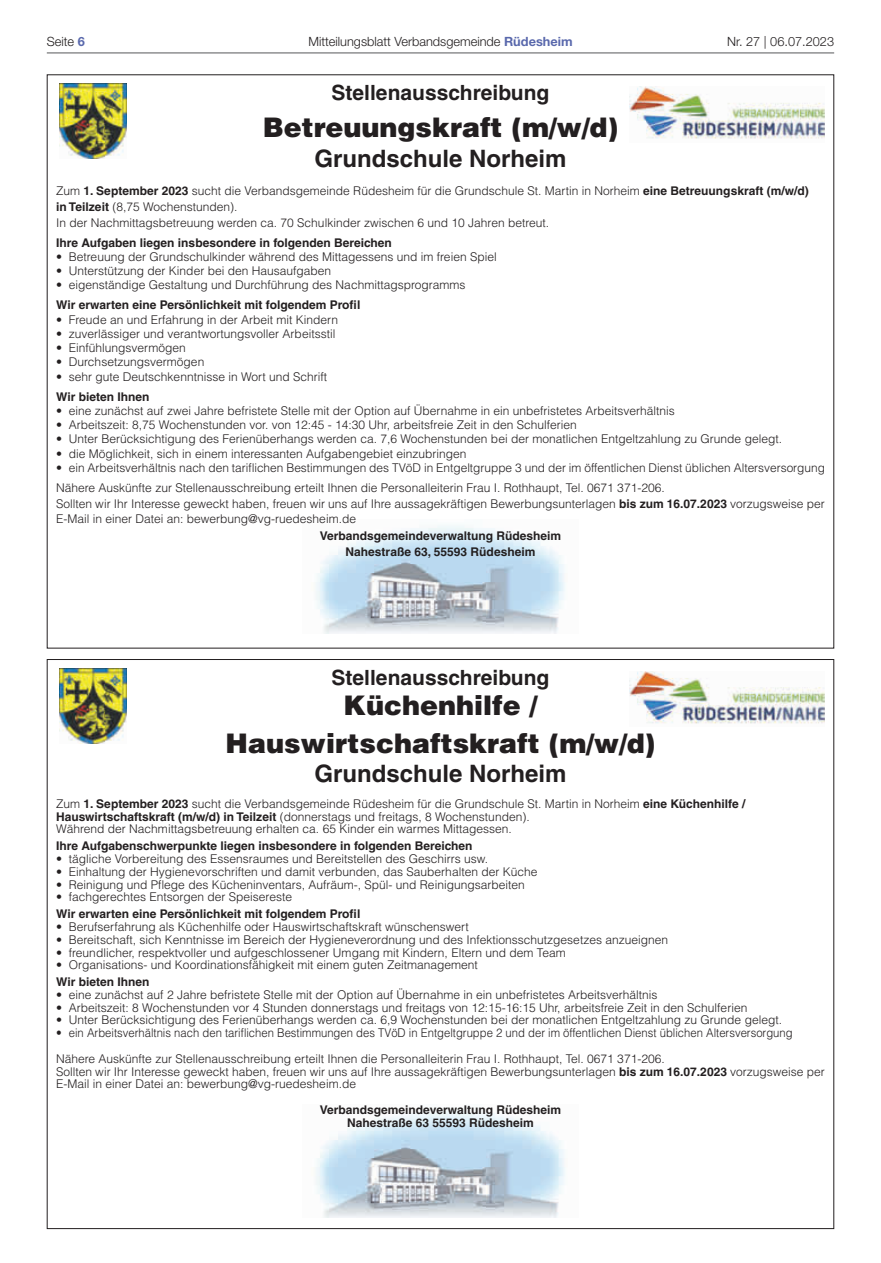
<style>
.page{position:relative;width:881px;height:1263px;background:#fff}
.page>*{position:absolute;margin:0;border:0;box-sizing:border-box;transform-origin:0 0}
.t1{font:900 27px/38.2px "Helvetica LT";color:#231f20;text-align:center}
.t2{font:700 24px "Helvetica LT";color:#231f20}
.t3{font:700 21px "Helvetica LT";color:#231f20}
.t4{font:300 12.75px "Helvetica Neue LT";color:#231f20}
.t5{font:300 12px/15.8px "Helvetica LT";color:#231f20}
.t6{font:700 12px/15.8px "Helvetica LT";color:#231f20;text-align:center}
.t7{font:300 12px/25.5px "Helvetica LT";color:#231f20;scale:.94 1}
.s1{font-weight:700;color:#5968ac}
.s2{font-weight:700}
</style>
<div class="page">
<hr style="left:47px;top:53px;width:786px;height:1px;background:#57585a">
<img style="left:316px;top:525px;width:249px;height:108px">
<img style="left:60px;top:84px;width:66px;height:75px">
<img style="left:629px;top:87px;width:195px;height:52px">
<img style="left:316px;top:1110px;width:249px;height:108px">
<img style="left:60px;top:668px;width:66px;height:75px">
<img style="left:629px;top:671px;width:195px;height:53px">
<p class="t4" style="left:47px;top:34px;width:40px">Seite <span class="s1">6</span></p>
<p class="t4" style="left:308px;top:34px;width:265px">Mitteilungsblatt Verbandsgemeinde <span class="s1">Rüdesheim</span></p>
<p class="t4" style="left:727px;top:34px;width:108px">Nr. 27 | 06.07.2023</p>
<h3 class="t3" style="left:331px;top:80px;width:219px">Stellenausschreibung</h3>
<h1 class="t1" style="left:263px;top:108px;width:357px">Betreuungskraft (m/w/d)</h1>
<h2 class="t2" style="left:314px;top:144px;width:253px">Grundschule Norheim</h2>
<p class="t5" style="left:56px;top:183px;width:753px">Zum <span class="s2">1. September 2023</span> sucht die Verbandsgemeinde Rüdesheim für die Grundschule St. Martin in Norheim <span class="s2">eine Betreuungskraft (m/w/d) in Teilzeit</span> (8,75 Wochenstunden).<br>In der Nachmittagsbetreuung werden ca. 70 Schulkinder zwischen 6 und 10 Jahren betreut.</p>
<p class="t6" style="left:56px;top:234px;width:337px">Ihre Aufgaben liegen insbesondere in folgenden Bereichen</p>
<p class="t5" style="left:56px;top:249px;width:442px">• Betreuung der Grundschulkinder während des Mittagessens und im freien Spiel</p>
<p class="t5" style="left:56px;top:263px;width:276px">• Unterstützung der Kinder bei den Hausaufgaben</p>
<p class="t5" style="left:56px;top:277px;width:411px">• eigenständige Gestaltung und Durchführung des Nachmittagsprogramms</p>
<p class="t6" style="left:56px;top:297px;width:305px">Wir erwarten eine Persönlichkeit mit folgendem Profil</p>
<p class="t5" style="left:56px;top:311px;width:283px">• Freude an und Erfahrung in der Arbeit mit Kindern</p>
<p class="t5" style="left:56px;top:326px;width:281px">• zuverlässiger und verantwortungsvoller Arbeitsstil</p>
<p class="t5" style="left:56px;top:340px;width:131px">• Einfühlungsvermögen</p>
<p class="t5" style="left:56px;top:354px;width:150px">• Durchsetzungsvermögen</p>
<p class="t5" style="left:56px;top:368px;width:272px">• sehr gute Deutschkenntnisse in Wort und Schrift</p>
<p class="t6" style="left:56px;top:388px;width:95px">Wir bieten Ihnen</p>
<p class="t5" style="left:56px;top:403px;width:620px">• eine zunächst auf zwei Jahre befristete Stelle mit der Option auf Übernahme in ein unbefristetes Arbeitsverhältnis</p>
<p class="t5" style="left:56px;top:417px;width:522px">• Arbeitszeit: 8,75 Wochenstunden vor. von 12:45 - 14:30 Uhr, arbeitsfreie Zeit in den Schulferien</p>
<p class="t5" style="left:56px;top:431px;width:727px">• Unter Berücksichtigung des Ferienüberhangs werden ca. 7,6 Wochenstunden bei der monatlichen Entgeltzahlung zu Grunde gelegt.</p>
<p class="t5" style="left:56px;top:445px;width:412px">• die Möglichkeit, sich in einem interessanten Aufgabengebiet einzubringen</p>
<p class="t5" style="left:56px;top:458px;width:770px;line-height:20px">• ein Arbeitsverhältnis nach den tariflichen Bestimmungen des TVöD in Entgeltgruppe 3 und der im öffentlichen Dienst üblichen Altersversorgung<br>Nähere Auskünfte zur Stellenausschreibung erteilt Ihnen die Personalleiterin Frau I. Rothhaupt, Tel. 0671 371-206.</p>
<p class="t5" style="left:56px;top:495px;width:770px">Sollten wir Ihr Interesse geweckt haben, freuen wir uns auf Ihre aussagekräftigen Bewerbungsunterlagen <span class="s2">bis zum 16.07.2023</span> vorzugsweise per<br>E-Mail in einer Datei an: bewerbung@vg-ruedesheim.de</p>
<p class="t6" style="left:319px;top:528px;width:243px">Verbandsgemeindeverwaltung Rüdesheim<br>Nahestraße 63, 55593 Rüdesheim</p>
<h3 class="t3" style="left:331px;top:664px;width:219px">Stellenausschreibung</h3>
<h1 class="t1" style="left:225px;top:685px;width:431px">Küchenhilfe /<br>Hauswirtschaftskraft (m/w/d)</h1>
<h2 class="t2" style="left:314px;top:759px;width:253px">Grundschule Norheim</h2>
<p class="t5" style="left:56px;top:797px;width:690px;line-height:12.8px">Zum <span class="s2">1. September 2023</span> sucht die Verbandsgemeinde Rüdesheim für die Grundschule St. Martin in Norheim <span class="s2">eine Küchenhilfe /<br>Hauswirtschaftskraft (m/w/d) in Teilzeit</span> (donnerstags und freitags, 8 Wochenstunden).<br>Während der Nachmittagsbetreuung erhalten ca. 65 Kinder ein warmes Mittagessen.</p>
<p class="t6" style="left:56px;top:838px;width:418px">Ihre Aufgabenschwerpunkte liegen insbesondere in folgenden Bereichen</p>
<p class="t5" style="left:56px;top:851px;width:433px">• tägliche Vorbereitung des Essensraumes und Bereitstellen des Geschirrs usw.</p>
<p class="t5" style="left:56px;top:863px;width:482px">• Einhaltung der Hygienevorschriften und damit verbunden, das Sauberhalten der Küche</p>
<p class="t5" style="left:56px;top:876px;width:470px">• Reinigung und Pflege des Kücheninventars, Aufräum-, Spül- und Reinigungsarbeiten</p>
<p class="t5" style="left:56px;top:889px;width:237px">• fachgerechtes Entsorgen der Speisereste</p>
<p class="t6" style="left:56px;top:906px;width:305px">Wir erwarten eine Persönlichkeit mit folgendem Profil</p>
<p class="t5" style="left:56px;top:919px;width:414px">• Berufserfahrung als Küchenhilfe oder Hauswirtschaftskraft wünschenswert</p>
<p class="t5" style="left:56px;top:931px;width:613px">• Bereitschaft, sich Kenntnisse im Bereich der Hygieneverordnung und des Infektionsschutzgesetzes anzueignen</p>
<p class="t5" style="left:56px;top:944px;width:511px">• freundlicher, respektvoller und aufgeschlossener Umgang mit Kindern, Eltern und dem Team</p>
<p class="t5" style="left:56px;top:957px;width:423px">• Organisations- und Koordinationsfähigkeit mit einem guten Zeitmanagement</p>
<p class="t6" style="left:56px;top:974px;width:95px">Wir bieten Ihnen</p>
<p class="t5" style="left:56px;top:987px;width:602px">• eine zunächst auf 2 Jahre befristete Stelle mit der Option auf Übernahme in ein unbefristetes Arbeitsverhältnis</p>
<p class="t5" style="left:56px;top:999px;width:692px">• Arbeitszeit: 8 Wochenstunden vor 4 Stunden donnerstags und freitags von 12:15-16:15 Uhr, arbeitsfreie Zeit in den Schulferien</p>
<p class="t5" style="left:56px;top:1012px;width:727px">• Unter Berücksichtigung des Ferienüberhangs werden ca. 6,9 Wochenstunden bei der monatlichen Entgeltzahlung zu Grunde gelegt.</p>
<p class="t7" style="left:56px;top:1020px;width:784px">• ein Arbeitsverhältnis nach den tariflichen Bestimmungen des TVöD in Entgeltgruppe 2 und der im öffentlichen Dienst üblichen Altersversorgung<br>Nähere Auskünfte zur Stellenausschreibung erteilt Ihnen die Personalleiterin Frau I. Rothhaupt, Tel. 0671 371-206.</p>
<p class="t5" style="left:56px;top:1065px;width:770px;line-height:12.8px">Sollten wir Ihr Interesse geweckt haben, freuen wir uns auf Ihre aussagekräftigen Bewerbungsunterlagen <span class="s2">bis zum 16.07.2023</span> vorzugsweise per<br>E-Mail in einer Datei an: bewerbung@vg-ruedesheim.de</p>
<p class="t6" style="left:319px;top:1103px;width:243px;line-height:12.8px">Verbandsgemeindeverwaltung Rüdesheim<br>Nahestraße 63 55593 Rüdesheim</p>
</div>
